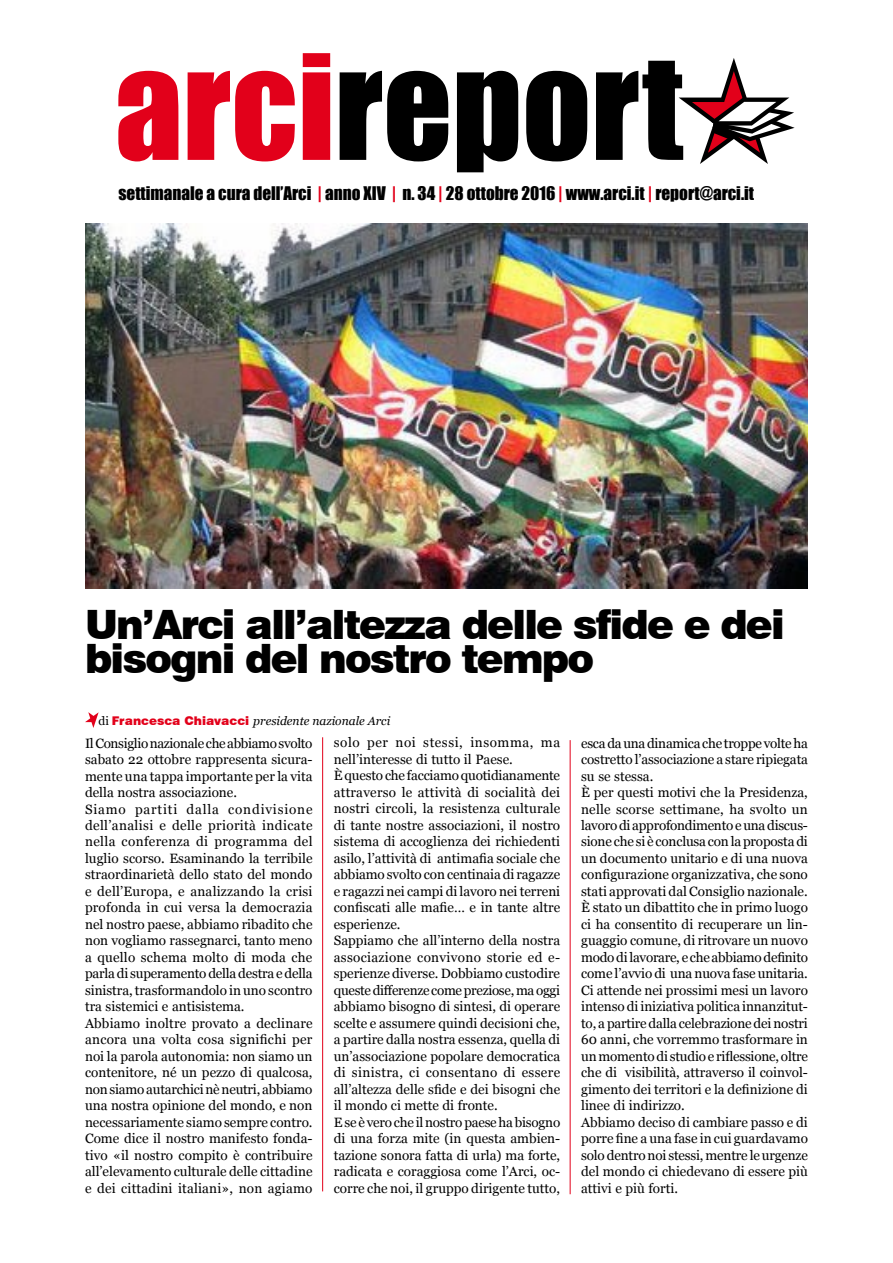
<style>
.page{position:relative;width:893px;height:1263px;background:#fff}
.page>*{position:absolute;margin:0;border:0;box-sizing:border-box;transform-origin:0 0}
.t1{font:135px "Impact";color:#000}
.t2{font:900 40.5px/34.5px "Swiss 721 BT";letter-spacing:-.045em;color:#000}
.t3{font:17.25px "Impact";color:#000}
.t4{font:13.5px/16.5px "Georgia";color:#000}
.t5{font:italic 12px "Georgia";color:#000}
.s1{color:#e2001a}
.s2{font-style:normal}
.s3{font-family:"Swiss 721 BT";font-weight:900;font-style:normal;color:#e2001a}
</style>
<div class="page">
<svg style="left:679px;top:58px;width:116px;height:106px"></svg>
<svg style="left:85px;top:712px;width:14px;height:16px"></svg>
<img style="left:85px;top:224px;width:723px;height:364px">
<hr style="left:322px;top:737px;width:1px;height:454px;background:#e2001a">
<hr style="left:570px;top:740px;width:1px;height:454px;background:#e2001a">
<h1 class="t1" style="left:115px;top:2px;width:570px"><span class="s1">arci</span>report</h1>
<p class="t3" style="left:118px;top:179px;width:637px">settimanale a cura dell’Arci <span class="s1">|</span> anno XIV <span class="s1">|</span> n. 34 <span class="s1">|</span> 28 ottobre 2016 <span class="s1">|</span> www.arci.it <span class="s1">|</span> report@arci.it</p>
<h2 class="t2" style="left:85px;top:607px;width:701px">Un’Arci all’altezza delle sfide e dei bisogni del nostro tempo</h2>
<p class="t5" style="left:99px;top:713px;width:293px"><span class="s2">di</span> <span class="s3">Francesca Chiavacci</span> presidente nazionale Arci</p>
<p class="t4" style="left:85px;top:735px;width:229px">Il Consiglio nazionale che abbiamo svolto sabato 22 ottobre rappresenta sicura&shy;mente una tappa importante per la vita della nostra associazione.<br>Siamo partiti dalla condivisione dell’analisi e delle priorità indicate nella conferenza di programma del luglio scorso. Esaminando la terribile straordinarietà dello stato del mondo e dell’Europa, e analizzando la crisi profonda in cui versa la democrazia nel nostro paese, abbiamo ribadito che non vogliamo rassegnarci, tanto meno a quello schema molto di moda che parla di superamento della destra e della sinistra, trasformandolo in uno scontro tra sistemici e antisistema.<br>Abbiamo inoltre provato a declinare ancora una volta cosa significhi per noi la parola autonomia: non siamo un contenitore, né un pezzo di qualcosa, non siamo autarchici nè neutri, abbiamo una nostra opinione del mondo, e non necessariamente siamo sempre contro.<br>Come dice il nostro manifesto fonda&shy;tivo «il nostro compito è contribuire all’elevamento culturale delle cittadine e dei cittadini italiani», non agiamo</p>
<p class="t4" style="left:334px;top:735px;width:228px">solo per noi stessi, insomma, ma nell’interesse di tutto il Paese.<br>È questo che facciamo quotidianamente attraverso le attività di socialità dei nostri circoli, la resistenza culturale di tante nostre associazioni, il nostro sistema di accoglienza dei richiedenti asilo, l’attività di antimafia sociale che abbiamo svolto con centinaia di ragazze e ragazzi nei campi di lavoro nei terreni confiscati alle mafie… e in tante altre esperienze.<br>Sappiamo che all’interno della nostra associazione convivono storie ed e&shy;sperienze diverse. Dobbiamo custodire queste differenze come preziose, ma oggi abbiamo bisogno di sintesi, di operare scelte e assumere quindi decisioni che, a partire dalla nostra essenza, quella di un’associazione popolare democratica di sinistra, ci consentano di essere all’altezza delle sfide e dei bisogni che il mondo ci mette di fronte.<br>E se è vero che il nostro paese ha bisogno di una forza mite (in questa ambien&shy;tazione sonora fatta di urla) ma forte, radicata e coraggiosa come l’Arci, oc&shy;corre che noi, il gruppo dirigente tutto,</p>
<p class="t4" style="left:581px;top:735px;width:228px">esca da una dinamica che troppe volte ha costretto l’associazione a stare ripiegata su se stessa.<br>È per questi motivi che la Presidenza, nelle scorse settimane, ha svolto un lavoro di approfondimento e una discus&shy;sione che si è conclusa con la proposta di un documento unitario e di una nuova configurazione organizzativa, che sono stati approvati dal Consiglio nazionale.<br>È stato un dibattito che in primo luogo ci ha consentito di recuperare un lin&shy;guaggio comune, di ritrovare un nuovo modo di lavorare, e che abbiamo definito come l’avvio di una nuova fase unitaria.<br>Ci attende nei prossimi mesi un lavoro intenso di iniziativa politica innanzitut&shy;to, a partire dalla celebrazione dei nostri 60 anni, che vorremmo trasformare in un momento di studio e riflessione, oltre che di visibilità, attraverso il coinvol&shy;gimento dei territori e la definizione di linee di indirizzo.<br>Abbiamo deciso di cambiare passo e di porre fine a una fase in cui guardavamo solo dentro noi stessi, mentre le urgenze del mondo ci chiedevano di essere più attivi e più forti.</p>
</div>
